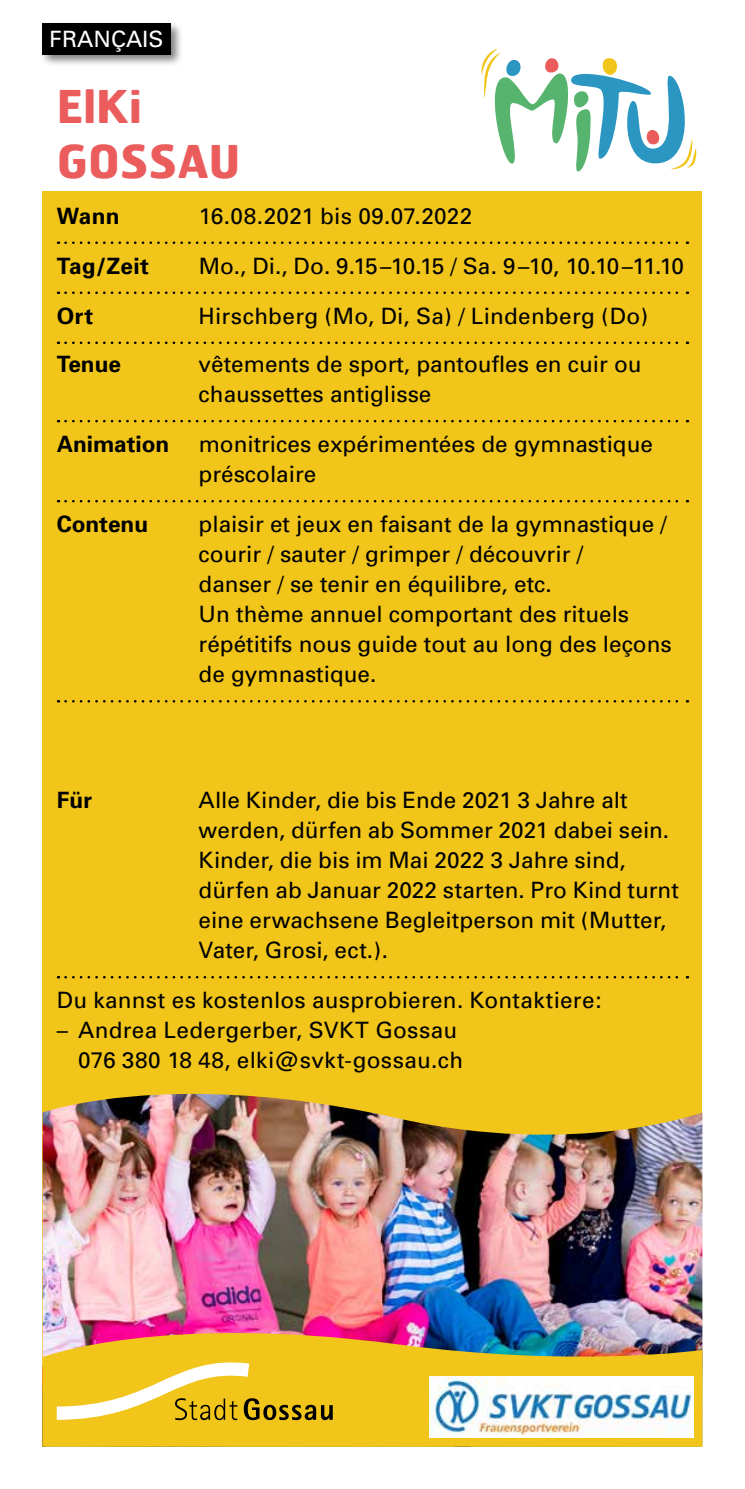
<style>
.page{position:relative;width:745px;height:1489px;background:#fff}
.page>*{position:absolute;margin:0;border:0;box-sizing:border-box;transform-origin:0 0}
.t1{font:700 45px/55px "Hermes FB";color:#eb5c5c}
.t2{font:22.5px/30px "Univers";color:#000}
.t3{font:700 22.5px "Univers";color:#000}
.t4{font:22.5px "Univers";color:#fff}
</style>
<div class="page">
<div style="left:43px;top:191px;width:659px;height:1255px;background:#f1c51a"></div>
<img style="left:43px;top:1093px;width:659px;height:219px">
<img style="left:43px;top:1312px;width:659px;height:126px">
<svg style="left:481px;top:49px;width:216px;height:123px"></svg>
<svg style="left:65px;top:976px;width:622px;height:2px"></svg>
<svg style="left:65px;top:241px;width:622px;height:3px"></svg>
<svg style="left:65px;top:291px;width:622px;height:3px"></svg>
<svg style="left:65px;top:341px;width:622px;height:3px"></svg>
<img style="left:429px;top:1376px;width:263px;height:61px">
<svg style="left:57px;top:1358px;width:275px;height:61px"></svg>
<div style="left:40px;top:21px;width:143px;height:46px;background:#000;opacity:.5"></div>
<div style="left:43px;top:23px;width:127px;height:32px;background:#000"></div>
<svg style="left:65px;top:420px;width:622px;height:2px"></svg>
<svg style="left:65px;top:500px;width:622px;height:2px"></svg>
<svg style="left:65px;top:700px;width:622px;height:2px"></svg>
<p class="t4" style="left:50px;top:26px;width:115px">FRANÇAIS</p>
<h1 class="t1" style="left:57px;top:77px;width:185px">ElKi<br>GOSSAU</h1>
<p class="t3" style="left:57px;top:202px;width:64px">Wann</p>
<p class="t2" style="left:198px;top:201px;width:275px">16.08.2021 bis 09.07.2022</p>
<p class="t3" style="left:57px;top:252px;width:94px">Tag/Zeit</p>
<p class="t2" style="left:198px;top:251px;width:486px">Mo., Di., Do. 9.15 –10.15 / Sa. 9 –10, 10.10 –11.10</p>
<p class="t3" style="left:57px;top:302px;width:38px">Ort</p>
<p class="t2" style="left:198px;top:301px;width:451px">Hirschberg (Mo, Di, Sa) / Lindenberg (Do)</p>
<p class="t3" style="left:57px;top:351px;width:66px">Tenue</p>
<p class="t2" style="left:198px;top:349px;width:444px">vêtements de sport, pantoufles en cuir ou chaussettes antiglisse</p>
<p class="t3" style="left:57px;top:431px;width:114px">Animation</p>
<p class="t2" style="left:198px;top:429px;width:455px">monitrices expérimentées de gymnastique préscolaire</p>
<p class="t3" style="left:57px;top:511px;width:93px">Contenu</p>
<p class="t2" style="left:198px;top:509px;width:474px">plaisir et jeux en faisant de la gymnastique / courir / sauter / grimper / découvrir /<br>danser / se tenir en équilibre, etc.<br>Un thème annuel comportant des rituels répétitifs nous guide tout au long des leçons de gymnastique.</p>
<p class="t3" style="left:57px;top:786px;width:37px">Für</p>
<p class="t2" style="left:198px;top:785px;width:481px">Alle Kinder, die bis Ende 2021 3 Jahre alt werden, dürfen ab Sommer 2021 dabei sein.<br>Kinder, die bis im Mai 2022 3 Jahre sind, dürfen ab Januar 2022 starten. Pro Kind turnt eine erwachsene Begleitperson mit (Mutter, Vater, Grosi, ect.).</p>
<p class="t2" style="left:57px;top:985px;width:546px">Du kannst es kostenlos ausprobieren. Kontaktiere:</p>
<p class="t2" style="left:57px;top:1015px;width:408px;text-align:right">– Andrea Ledergerber, SVKT Gossau<br>076 380 18 48, elki@svkt-gossau.ch</p>
</div>
